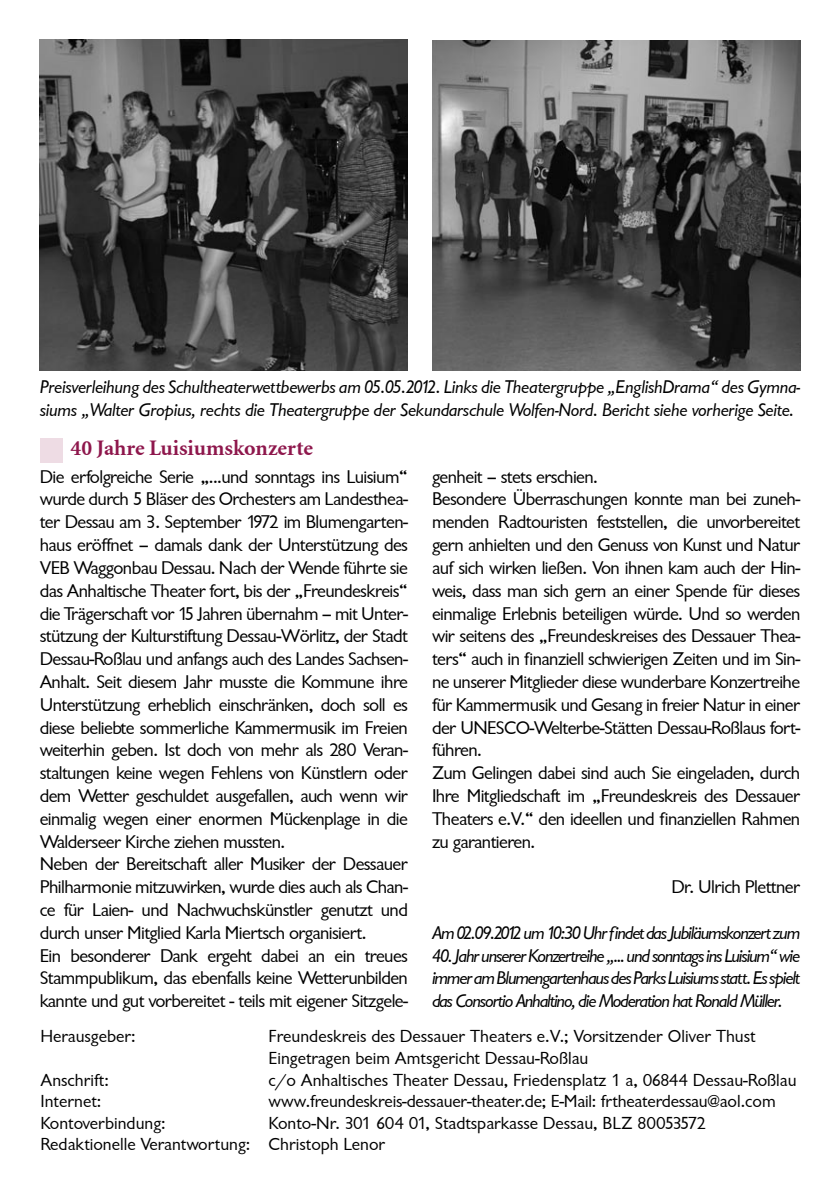
<style>
.page{position:relative;width:840px;height:1191px;background:#fff}
.page>*{position:absolute;margin:0;border:0;box-sizing:border-box;transform-origin:0 0}
.t1{font:700 22px "Minion";color:#8e174c}
.t2{font:19px/22.8px "Garrison Sans";letter-spacing:-.03em;color:#000;text-align:justify}
.t3{font:19px/22.8px "Garrison Sans ITALIC";letter-spacing:-.01em;color:#000;text-align:justify}
.t4{font:19px "Garrison Sans ITALIC";letter-spacing:-.06em;color:#000}
.t5{font:18px "Garrison Sans";color:#000}
</style>
<div class="page">
<div style="left:40px;top:438px;width:22px;height:25px;background:#eedce4"></div>
<img style="left:40px;top:40px;width:368px;height:330px">
<img style="left:432px;top:41px;width:367px;height:329px">
<p class="t3" style="left:40px;top:376px;width:761px">Preisverleihung des Schultheaterwettbewerbs am 05.05.2012. Links die Theatergruppe „EnglishDrama“ des Gymna&shy;siums „Walter Gropius, rechts die Theatergruppe der Sekundarschule Wolfen-Nord. Bericht siehe vorherige Seite.</p>
<p class="t1" style="left:70px;top:437px;width:244px">40 Jahre Luisiumskonzerte</p>
<p class="t2" style="left:40px;top:465px;width:369px">Die erfolgreiche Serie „...und sonntags ins Luisium“ wurde durch 5 Bläser des Orchesters am Landesthea&shy;ter Dessau am 3. September 1972 im Blumengarten&shy;haus eröffnet – damals dank der Unterstützung des VEB Waggonbau Dessau. Nach der Wende führte sie das Anhaltische Theater fort, bis der „Freundeskreis“ die Trägerschaft vor 15 Jahren übernahm – mit Unter&shy;stützung der Kulturstiftung Dessau-Wörlitz, der Stadt Dessau-Roßlau und anfangs auch des Landes Sachsen-Anhalt. Seit diesem Jahr musste die Kommune ihre Unterstützung erheblich einschränken, doch soll es diese beliebte sommerliche Kammermusik im Freien weiterhin geben. Ist doch von mehr als 280 Veran&shy;staltungen keine wegen Fehlens von Künstlern oder dem Wetter geschuldet ausgefallen, auch wenn wir einmalig wegen einer enormen Mückenplage in die Walderseer Kirche ziehen mussten.</p>
<p class="t2" style="left:40px;top:853px;width:369px">Neben der Bereitschaft aller Musiker der Dessauer Philharmonie mitzuwirken, wurde dies auch als Chan&shy;ce für Laien- und Nachwuchskünstler genutzt und durch unser Mitglied Karla Miertsch organisiert.</p>
<p class="t2" style="left:40px;top:944px;width:369px">Ein besonderer Dank ergeht dabei an ein treues Stammpublikum, das ebenfalls keine Wetterunbilden kannte und gut vorbereitet - teils mit eigener Sitzgele-</p>
<p class="t2" style="left:432px;top:465px;width:167px">genheit – stets erschien.</p>
<p class="t2" style="left:432px;top:488px;width:369px">Besondere Überraschungen konnte man bei zuneh&shy;menden Radtouristen feststellen, die unvorbereitet gern anhielten und den Genuss von Kunst und Natur auf sich wirken ließen. Von ihnen kam auch der Hin&shy;weis, dass man sich gern an einer Spende für dieses einmalige Erlebnis beteiligen würde. Und so werden wir seitens des „Freundeskreises des Dessauer Thea&shy;ters“ auch in finanziell schwierigen Zeiten und im Sin&shy;ne unserer Mitglieder diese wunderbare Konzertreihe für Kammermusik und Gesang in freier Natur in einer der UNESCO-Welterbe-Stätten Dessau-Roßlaus fort&shy;führen.</p>
<p class="t2" style="left:432px;top:762px;width:369px">Zum Gelingen dabei sind auch Sie eingeladen, durch Ihre Mitgliedschaft im „Freundeskreis des Dessauer Theaters e.V.“ den ideellen und finanziellen Rahmen zu garantieren.</p>
<p class="t2" style="left:671px;top:876px;width:130px">Dr. Ulrich Plettner</p>
<p class="t4" style="left:432px;top:922px;width:369px">Am 02.09.2012 um 10:30 Uhr findet das Jubiläumskonzert zum</p>
<p class="t3" style="left:432px;top:944px;width:369px">40. Jahr unserer Konzertreihe „... und sonntags ins Luisium“ wie immer am Blumengartenhaus des Parks Luisiums statt. Es spielt das Consortio Anhaltino, die Moderation hat Ronald Müller.</p>
<p class="t5" style="left:40px;top:1026px;width:97px">Herausgeber:</p>
<p class="t5" style="left:40px;top:1069px;width:70px">Anschrift:</p>
<p class="t5" style="left:40px;top:1091px;width:62px">Internet:</p>
<p class="t5" style="left:40px;top:1113px;width:127px">Kontoverbindung:</p>
<p class="t5" style="left:40px;top:1134px;width:211px">Redaktionelle Verantwortung:</p>
<p class="t5" style="left:268px;top:1026px;width:488px">Freundeskreis des Dessauer Theaters e.V.; Vorsitzender Oliver Thust</p>
<p class="t5" style="left:268px;top:1048px;width:321px">Eingetragen beim Amtsgericht Dessau-Roßlau</p>
<p class="t5" style="left:268px;top:1069px;width:529px">c/o Anhaltisches Theater Dessau, Friedensplatz 1 a, 06844 Dessau-Roßlau</p>
<p class="t5" style="left:268px;top:1091px;width:508px">www.freundeskreis-dessauer-theater.de; E-Mail: frtheaterdessau@aol.com</p>
<p class="t5" style="left:268px;top:1113px;width:439px">Konto-Nr. 301 604 01, Stadtsparkasse Dessau, BLZ 80053572</p>
<p class="t5" style="left:268px;top:1134px;width:118px">Christoph Lenor</p>
</div>
